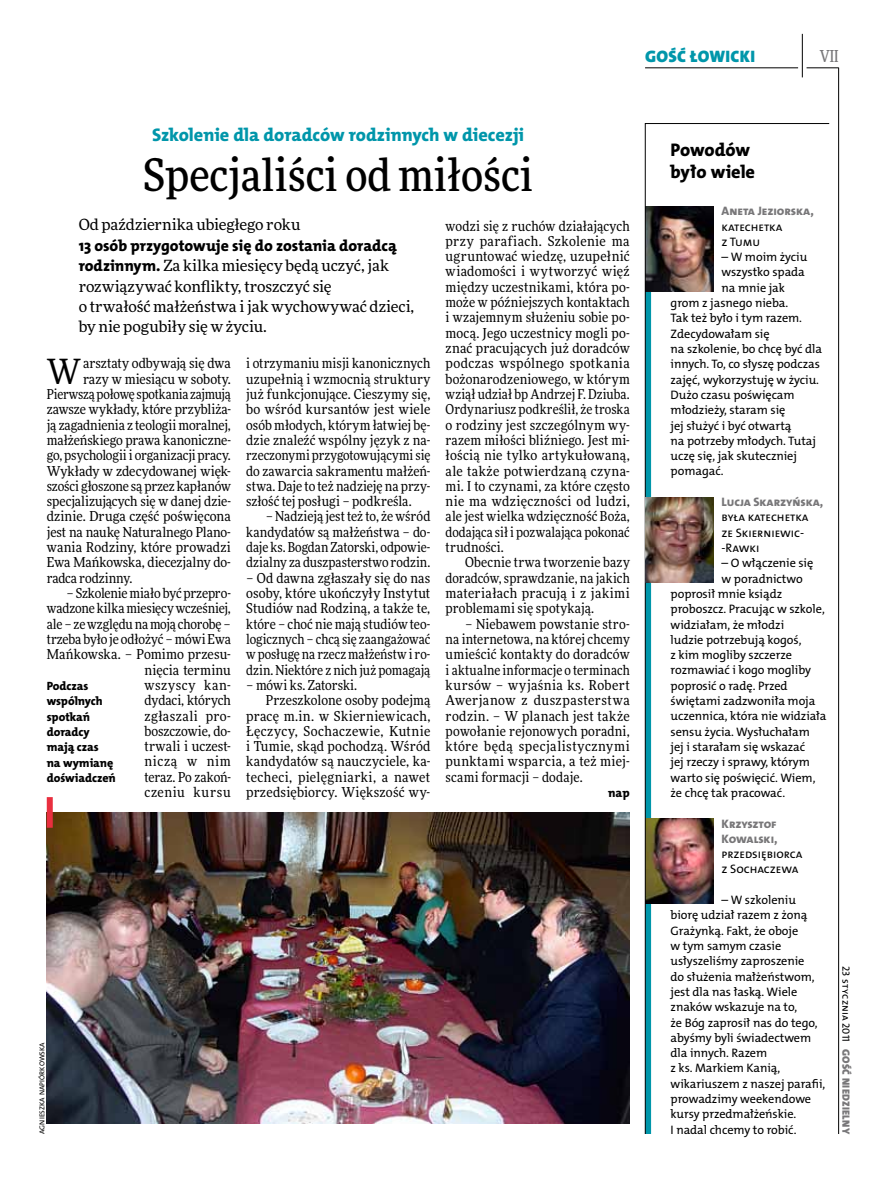
<style>
.page{position:relative;width:893px;height:1191px;background:#fff}
.page>*{position:absolute;margin:0;border:0;box-sizing:border-box;transform-origin:0 0}
.t1{font:500 45px "Freeday Narrow";color:#000}
.t2{font:34.8px "Freeday Narrow News";color:#000}
.t3{font:18.3px "The Mix HP8 Ex Bld";letter-spacing:-.005em;color:#0096aa}
.t4{font:18.3px/21.6px "The Mix HP8 Ex Bld";letter-spacing:-.005em;color:#000}
.t5{font:16.65px "The Mix HP9 Blk";letter-spacing:.02em;color:#0096aa}
.t6{font:500 16.5px "Freeday Narrow";color:#787779;scale:.9 1}
.t7{font:15.75px "The Mix HP8 Ex Bld";letter-spacing:-.005em;color:#000}
.t8{font:15.45px/20.4px "Freeday News";letter-spacing:-.005em;color:#000}
.t9{font:13.65px/15.3px "Freeday Narrow News";color:#000;text-align:justify}
.t10{font:13.65px "Freeday Narrow News";letter-spacing:.025em;color:#000}
.t11{font:13.65px "Freeday Narrow News";letter-spacing:.035em;color:#000}
.t12{font:12.3px/15.3px "The Mix HP5 Plain";letter-spacing:-.005em;color:#000}
.t13{font:12.3px/15.3px "The Mix HP8 Ex Bld";letter-spacing:-.005em;color:#787779}
.t14{font:12.3px "The Mix HP8 Ex Bld";color:#000}
.t15{font:12px/15.3px "The Mix HP8 Ex Bld";letter-spacing:-.005em;color:#000}
.t16{font:10.5px "The Mix HP9 Blk";letter-spacing:.025em;color:#787779}
.t17{font:10.5px "The Mix HP5 Plain";color:#000}
.t18{font:7.2px "The Mix HP5 Plain";letter-spacing:.04em;color:#000}
.s1{font-family:"The Mix HP8 Ex Bld";font-size:15.75px}
</style>
<div class="page">
<hr style="left:806px;top:68px;width:33px;height:1px;background:#000">
<hr style="left:645px;top:68px;width:153px;height:1px;background:#000">
<hr style="left:838px;top:68px;width:1px;height:1066px;background:#000">
<hr style="left:802px;top:34px;width:1px;height:43px;background:#000">
<svg style="left:645px;top:123px;width:185px;height:1011px"></svg>
<img style="left:645px;top:497px;width:68px;height:85px">
<img style="left:47px;top:812px;width:583px;height:311px">
<div style="left:47px;top:797px;width:6px;height:30px;background:#e92f3f"></div>
<p class="t5" style="left:645px;top:46px;width:111px">GOŚĆ ŁOWICKI</p>
<p class="t6" style="left:820px;top:46px;width:22px">VII</p>
<h3 class="t3" style="left:152px;top:123px;width:373px">Szkolenie dla doradców rodzinnych w diecezji</h3>
<h1 class="t1" style="left:143px;top:147px;width:391px">Specjaliści od miłości</h1>
<p class="t8" style="left:79px;top:214px;width:223px">Od października ubiegłego roku</p>
<p class="t7" style="left:79px;top:235px;width:320px">13 osób przygotowuje się do zostania doradcą</p>
<p class="t8" style="left:79px;top:255px;width:337px"><span class="s1">rodzinnym.</span> Za kilka miesięcy będą uczyć, jak rozwiązywać konflikty, troszczyć się<br>o trwałość małżeństwa i jak wychowywać dzieci, by nie pogubiły się w życiu.</p>
<h2 class="t2" style="left:47px;top:350px;width:36px">W</h2>
<p class="t9" style="left:83px;top:356px;width:149px">arsztaty odbywają się dwa</p>
<p class="t9" style="left:83px;top:371px;width:149px">razy w miesiącu w soboty.</p>
<p class="t9" style="left:47px;top:386px;width:186px">Pierwszą połowę spotkania zajmują</p>
<p class="t9" style="left:47px;top:401px;width:186px">zawsze wykłady, które przybliża-</p>
<p class="t9" style="left:47px;top:417px;width:186px">ją zagadnienia z teologii moralnej,</p>
<p class="t9" style="left:47px;top:432px;width:186px">małżeńskiego prawa kanoniczne-</p>
<p class="t9" style="left:47px;top:447px;width:186px">go, psychologii i organizacji pracy.</p>
<p class="t9" style="left:47px;top:463px;width:186px">Wykłady w zdecydowanej więk-</p>
<p class="t9" style="left:47px;top:478px;width:186px">szości głoszone są przez kapłanów</p>
<p class="t9" style="left:47px;top:493px;width:186px">specjalizujących się w danej dzie-</p>
<p class="t9" style="left:47px;top:509px;width:186px">dzinie. Druga część poświęcona</p>
<p class="t9" style="left:47px;top:524px;width:186px">jest na naukę Naturalnego Plano-</p>
<p class="t9" style="left:47px;top:539px;width:186px">wania Rodziny, które prowadzi</p>
<p class="t9" style="left:47px;top:555px;width:186px">Ewa Mańkowska, diecezjalny do-</p>
<p class="t9" style="left:47px;top:570px;width:87px">radca rodzinny.</p>
<p class="t9" style="left:47px;top:585px;width:186px;text-align:right">– Szkolenie miało być przepro&shy;wadzone kilka miesięcy wcześniej, ale – ze względu na moją chorobę – trzeba było je odłożyć – mówi Ewa<br>Mańkowska. – Pomimo przesu&shy;nięcia terminu<br>wszyscy kan-<br>dydaci, których<br>zgłaszali pro-<br>boszczowie, do-<br>trwali i uczest-<br>niczą w nim<br>teraz. Po zakoń-<br>czeniu kursu</p>
<p class="t15" style="left:47px;top:678px;width:71px">Podczas wspólnych spotkań doradcy mają czas<br>na wymianę doświadczeń</p>
<p class="t9" style="left:246px;top:356px;width:186px">i otrzymaniu misji kanonicznych uzupełnią i wzmocnią struktury już funkcjonujące. Cieszymy się, bo wśród kursantów jest wiele osób młodych, którym łatwiej bę&shy;dzie znaleźć wspólny język z na&shy;rzeczonymi przygotowującymi się do zawarcia sakramentu małżeń&shy;stwa. Daje to też nadzieję na przy&shy;szłość tej posługi – podkreśla.</p>
<p class="t9" style="left:246px;top:509px;width:186px;text-indent:20px">– Nadzieją jest też to, że wśród kandydatów są małżeństwa – do&shy;daje ks. Bogdan Zatorski, odpowie&shy;dzialny za duszpasterstwo rodzin.</p>
<p class="t9" style="left:246px;top:570px;width:186px">– Od dawna zgłaszały się do nas osoby, które ukończyły Instytut Studiów nad Rodziną, a także te, które – choć nie mają studiów teo&shy;logicznych – chcą się zaangażować w posługę na rzecz małżeństw i ro&shy;dzin. Niektóre z nich już pomagają</p>
<p class="t9" style="left:246px;top:677px;width:113px">– mówi ks. Zatorski.</p>
<p class="t9" style="left:266px;top:692px;width:166px">Przeszkolone osoby podejmą</p>
<p class="t10" style="left:246px;top:707px;width:186px">pracę m.in. w Skierniewicach,</p>
<p class="t11" style="left:246px;top:722px;width:186px">Łęczycy, Sochaczewie, Kutnie</p>
<p class="t9" style="left:246px;top:738px;width:186px">i Tumie, skąd pochodzą. Wśród</p>
<p class="t9" style="left:246px;top:754px;width:186px">kandydatów są nauczyciele, ka-</p>
<p class="t10" style="left:246px;top:768px;width:186px">techeci, pielęgniarki, a nawet</p>
<p class="t9" style="left:246px;top:784px;width:186px">przedsiębiorcy. Większość wy-</p>
<p class="t9" style="left:446px;top:218px;width:186px">wodzi się z ruchów działających przy parafiach. Szkolenie ma ugruntować wiedzę, uzupełnić wiadomości i wytworzyć więź między uczestnikami, która po&shy;może w późniejszych kontaktach i wzajemnym służeniu sobie po&shy;mocą. Jego uczestnicy mogli po&shy;znać pracujących już doradców podczas wspólnego spotkania bożonarodzeniowego, w którym wziął udział bp Andrzej F. Dziuba.<br>Ordynariusz podkreślił, że troska o rodziny jest szczególnym wy&shy;razem miłości bliźniego. Jest mi&shy;łością nie tylko artykułowaną, ale także potwierdzaną czyna&shy;mi. I to czynami, za które często nie ma wdzięczności od ludzi, ale jest wielka wdzięczność Boża, dodająca sił i pozwalająca pokonać trudności.</p>
<p class="t9" style="left:446px;top:555px;width:186px;text-indent:20px">Obecnie trwa tworzenie bazy doradców, sprawdzanie, na jakich materiałach pracują i z jakimi problemami się spotykają.</p>
<p class="t9" style="left:446px;top:616px;width:186px;text-indent:20px">– Niebawem powstanie stro&shy;na internetowa, na której chcemy umieścić kontakty do doradców i aktualne informacje o terminach kursów – wyjaśnia ks. Robert Awerjanow z duszpasterstwa rodzin. – W planach jest także powołanie rejonowych poradni, które będą specjalistycznymi punktami wsparcia, a też miej&shy;scami formacji – dodaje.</p>
<p class="t14" style="left:608px;top:785px;width:23px">nap</p>
<p class="t18" style="left:38px;top:1134px;width:93px;rotate:-90deg">Agnieszka Napiórkowska</p>
<h3 class="t4" style="left:671px;top:139px;width:86px">Powodów było wiele</h3>
<p class="t13" style="left:722px;top:203px;width:94px">Aneta Jeziorska,</p>
<p class="t12" style="left:722px;top:219px;width:62px">katechetka z Tumu</p>
<p class="t12" style="left:722px;top:249px;width:87px">– W moim życiu</p>
<p class="t12" style="left:722px;top:265px;width:85px">wszystko spada</p>
<p class="t12" style="left:722px;top:280px;width:65px">na mnie jak</p>
<p class="t12" style="left:671px;top:295px;width:119px">grom z jasnego nieba.</p>
<p class="t12" style="left:671px;top:311px;width:133px">Tak też było i tym razem.</p>
<p class="t12" style="left:671px;top:326px;width:101px">Zdecydowałam się</p>
<p class="t12" style="left:671px;top:341px;width:153px">na szkolenie, bo chcę być dla</p>
<p class="t12" style="left:671px;top:356px;width:151px">innych. To, co słyszę podczas</p>
<p class="t12" style="left:671px;top:372px;width:150px">zajęć, wykorzystuję w życiu.</p>
<p class="t12" style="left:671px;top:387px;width:126px">Dużo czasu poświęcam</p>
<p class="t12" style="left:671px;top:402px;width:116px">młodzieży, staram się</p>
<p class="t12" style="left:671px;top:418px;width:122px">jej służyć i być otwartą</p>
<p class="t12" style="left:671px;top:433px;width:147px">na potrzeby młodych. Tutaj</p>
<p class="t12" style="left:671px;top:448px;width:128px">uczę się, jak skuteczniej</p>
<p class="t12" style="left:671px;top:464px;width:55px">pomagać.</p>
<p class="t13" style="left:722px;top:494px;width:103px">Lucja Skarzyńska,</p>
<p class="t12" style="left:722px;top:509px;width:88px">była katechetka ze Skierniewic--Rawki</p>
<p class="t12" style="left:722px;top:555px;width:93px">– O włączenie się</p>
<p class="t12" style="left:722px;top:571px;width:83px">w poradnictwo</p>
<p class="t12" style="left:671px;top:586px;width:113px">poprosił mnie ksiądz</p>
<p class="t12" style="left:671px;top:601px;width:156px">proboszcz. Pracując w szkole,</p>
<p class="t12" style="left:671px;top:617px;width:115px">widziałam, że młodzi</p>
<p class="t12" style="left:671px;top:632px;width:132px">ludzie potrzebują kogoś,</p>
<p class="t12" style="left:671px;top:647px;width:123px">z kim mogliby szczerze</p>
<p class="t12" style="left:671px;top:662px;width:142px">rozmawiać i kogo mogliby</p>
<p class="t12" style="left:671px;top:678px;width:119px">poprosić o radę. Przed</p>
<p class="t12" style="left:671px;top:693px;width:146px">świętami zadzwoniła moja</p>
<p class="t12" style="left:671px;top:708px;width:157px">uczennica, która nie widziała</p>
<p class="t12" style="left:671px;top:724px;width:141px">sensu życia. Wysłuchałam</p>
<p class="t12" style="left:671px;top:739px;width:136px">jej i starałam się wskazać</p>
<p class="t12" style="left:671px;top:754px;width:141px">jej rzeczy i sprawy, którym</p>
<p class="t12" style="left:671px;top:770px;width:146px">warto się poświęcić. Wiem,</p>
<p class="t12" style="left:671px;top:785px;width:116px">że chcę tak pracować.</p>
<p class="t13" style="left:722px;top:816px;width:57px">Krzysztof<br>Kowalski,</p>
<p class="t12" style="left:722px;top:846px;width:82px">przedsiębiorca z Sochaczewa</p>
<p class="t12" style="left:671px;top:892px;width:156px;text-indent:51px">– W szkoleniu biorę udział razem z żoną<br>Grażynką. Fakt, że oboje<br>w tym samym czasie usłyszeliśmy zaproszenie<br>do służenia małżeństwom, jest dla nas łaską. Wiele znaków wskazuje na to,<br>że Bóg zaprosił nas do tego, abyśmy byli świadectwem dla innych. Razem<br>z ks. Markiem Kanią, wikariuszem z naszej parafii, prowadzimy weekendowe kursy przedmałżeńskie.</p>
<p class="t12" style="left:671px;top:1122px;width:127px">I nadal chcemy to robić.</p>
<p class="t17" style="left:853px;top:966px;width:78px;rotate:90deg">23 stycznia 2011</p>
<p class="t16" style="left:853px;top:1049px;width:86px;rotate:90deg">GOŚĆ NIEDZIELNY</p>
</div>
